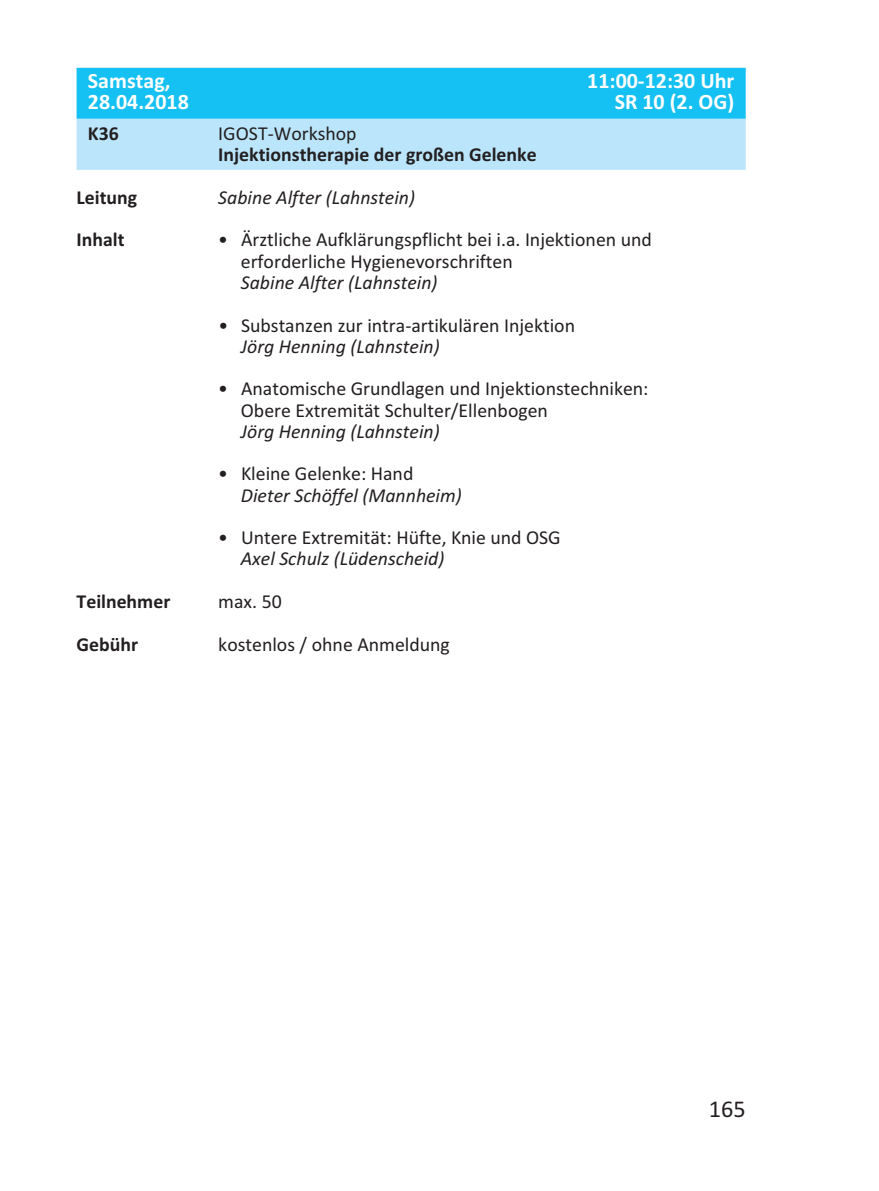
<style>
.page{position:relative;width:879px;height:1191px;background:#fff}
.page>*{position:absolute;margin:0;border:0;box-sizing:border-box;transform-origin:0 0}
.t1{font:24.2px "Calibri";color:#231f20}
.t2{font:700 22px "Calibri";color:#fff}
.t3{font:19.8px/21.2px "Calibri";color:#231f20}
.t4{font:italic 19.8px "Calibri";color:#231f20}
.t5{font:700 19.8px "Calibri";color:#231f20}
</style>
<div class="page">
<div style="left:77px;top:68px;width:669px;height:51px;background:#15c0f2"></div>
<div style="left:77px;top:119px;width:669px;height:51px;background:#bbe5fa"></div>
<p class="t2" style="left:88px;top:67px;width:84px">Samstag,</p>
<p class="t2" style="left:587px;top:67px;width:149px">11:00-12:30 Uhr</p>
<p class="t2" style="left:88px;top:88px;width:102px">28.04.2018</p>
<p class="t2" style="left:615px;top:88px;width:121px">SR 10 (2. OG)</p>
<p class="t5" style="left:88px;top:122px;width:32px">K36</p>
<p class="t3" style="left:218px;top:123px;width:140px">IGOST-Workshop</p>
<p class="t5" style="left:218px;top:143px;width:320px">Injektionstherapie der großen Gelenke</p>
<p class="t5" style="left:77px;top:185px;width:62px">Leitung</p>
<p class="t4" style="left:218px;top:185px;width:198px">Sabine Alfter (Lahnstein)</p>
<p class="t5" style="left:77px;top:228px;width:50px">Inhalt</p>
<p class="t3" style="left:241px;top:229px;width:412px;text-indent:-23px">• Ärztliche Aufklärungspflicht bei i.a. Injektionen und erforderliche Hygienevorschriften</p>
<p class="t4" style="left:241px;top:270px;width:198px">Sabine Alfter (Lahnstein)</p>
<p class="t3" style="left:218px;top:314px;width:358px">• Substanzen zur intra-artikulären Injektion</p>
<p class="t4" style="left:241px;top:334px;width:200px">Jörg Henning (Lahnstein)</p>
<p class="t3" style="left:241px;top:378px;width:409px;text-indent:-23px">• Anatomische Grundlagen und Injektionstechniken:<br>Obere Extremität Schulter/Ellenbogen</p>
<p class="t4" style="left:241px;top:419px;width:200px">Jörg Henning (Lahnstein)</p>
<p class="t3" style="left:218px;top:463px;width:197px">• Kleine Gelenke: Hand</p>
<p class="t4" style="left:241px;top:483px;width:222px">Dieter Schöffel (Mannheim)</p>
<p class="t3" style="left:218px;top:527px;width:344px">• Untere Extremität: Hüfte, Knie und OSG</p>
<p class="t4" style="left:241px;top:547px;width:205px">Axel Schulz (Lüdenscheid)</p>
<p class="t5" style="left:77px;top:589px;width:95px">Teilnehmer</p>
<p class="t3" style="left:218px;top:590px;width:65px">max. 50</p>
<p class="t5" style="left:77px;top:632px;width:63px">Gebühr</p>
<p class="t3" style="left:218px;top:633px;width:233px">kostenlos / ohne Anmeldung</p>
<p class="t1" style="left:709px;top:1094px;width:38px">165</p>
</div>
